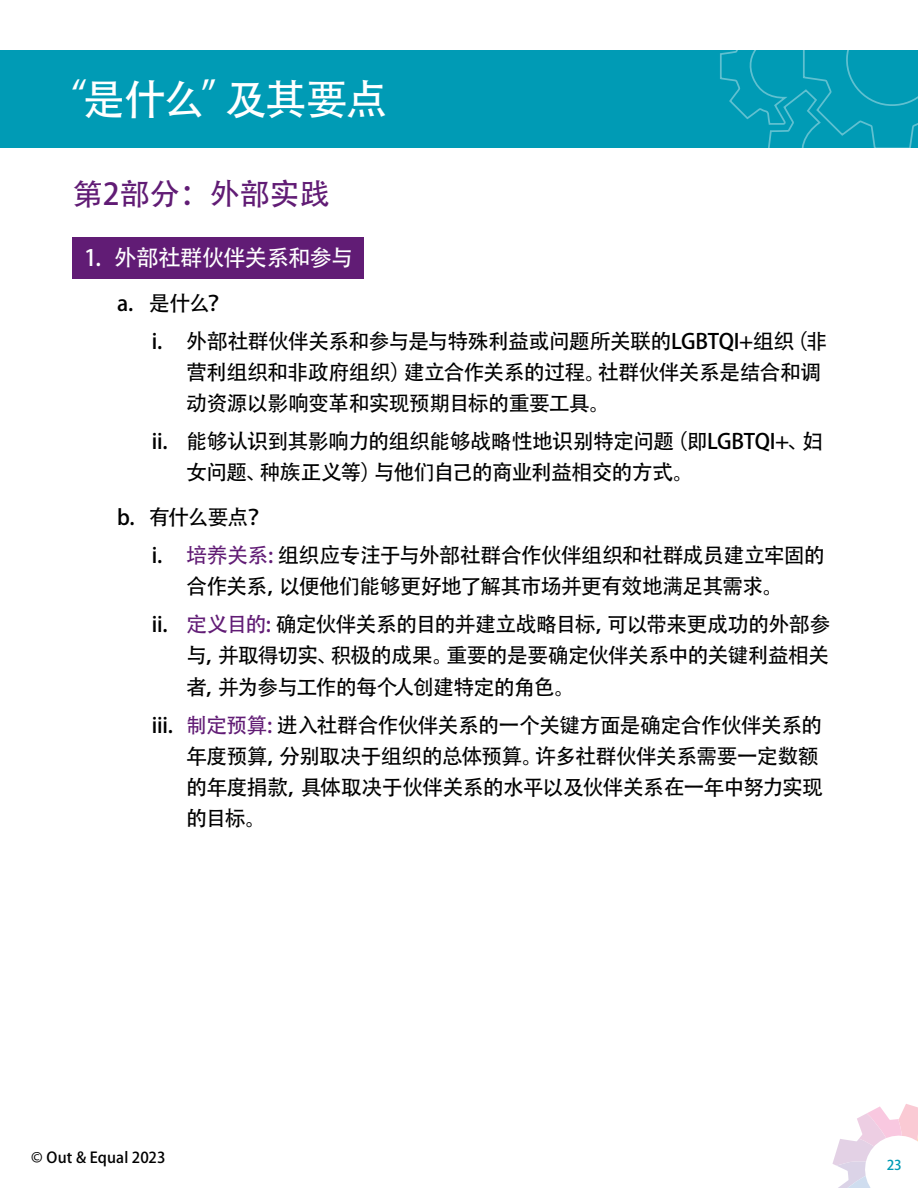
<style>
.page{position:relative;width:918px;height:1188px;background:#fff}
.page>*{position:absolute;margin:0;border:0;box-sizing:border-box;transform-origin:0 0}
.t1{font:42px "Adobe Heiti Std";letter-spacing:-.045em;color:#fff}
.t2{font:30px "Adobe Heiti Std";color:#611c75}
.t3{font:22.5px "Adobe Heiti Std";letter-spacing:-.04em;color:#fff}
.t4{font:21px/31.2px "Adobe Heiti Std";letter-spacing:-.04em;color:#000}
.t5{font:15px "Adobe Heiti Std";letter-spacing:.01em;color:#000}
.t6{font:13.5px "Adobe Heiti Std";color:#009bb5}
.s1{color:#611c75}
</style>
<div class="page">
<div style="left:73px;top:238px;width:291px;height:41px;background:#611c75"></div>
<div style="left:0;top:50px;width:918px;height:97px;background:#009bb5"></div>
<svg style="left:720px;top:50px;width:198px;height:97px"></svg>
<svg style="left:832px;top:1104px;width:86px;height:84px"></svg>
<h1 class="t1" style="left:45px;top:74px;width:344px">“是什么”及其要点</h1>
<h2 class="t2" style="left:73px;top:176px;width:258px">第2部分：外部实践</h2>
<p class="t3" style="left:84px;top:244px;width:271px">1. 外部社群伙伴关系和参与</p>
<p class="t4" style="left:152px;top:285px;width:677px;line-height:38px;text-indent:-35px">a. 是什么？<br>i. 外部社群伙伴关系和参与是与特殊利益或问题所关联的LGBTQI+组织（非</p>
<p class="t4" style="left:186px;top:357px;width:637px">营利组织和非政府组织）建立合作关系的过程。社群伙伴关系是结合和调动资源以影响变革和实现预期目标的重要工具。</p>
<p class="t4" style="left:186px;top:426px;width:638px;text-indent:-34px">ii. 能够认识到其影响力的组织能够战略性地识别特定问题（即LGBTQI+、妇女问题、种族正义等）与他们自己的商业利益相交的方式。</p>
<p class="t4" style="left:152px;top:499px;width:675px;line-height:38px;text-indent:-35px">b. 有什么要点？<br>i. <span class="s1">培养关系:</span> 组织应专注于与外部社群合作伙伴组织和社群成员建立牢固的</p>
<p class="t4" style="left:152px;top:568px;width:680px;line-height:38px;text-align:center">合作关系，以便他们能够更好地了解其市场并更有效地满足其需求。<br>ii. <span class="s1">定义目的:</span> 确定伙伴关系的目的并建立战略目标，可以带来更成功的外部参</p>
<p class="t4" style="left:186px;top:641px;width:644px">与，并取得切实、积极的成果。重要的是要确定伙伴关系中的关键利益相关者，并为参与工作的每个人创建特定的角色。</p>
<p class="t4" style="left:186px;top:710px;width:638px;text-indent:-35px">iii. <span class="s1">制定预算:</span> 进入社群合作伙伴关系的一个关键方面是确定合作伙伴关系的年度预算，分别取决于组织的总体预算。许多社群伙伴关系需要一定数额的年度捐款，具体取决于伙伴关系的水平以及伙伴关系在一年中努力实现的目标。</p>
<p class="t5" style="left:31px;top:1149px;width:136px">© Out &amp; Equal 2023</p>
<p class="t6" style="left:887px;top:1157px;width:17px">23</p>
</div>
